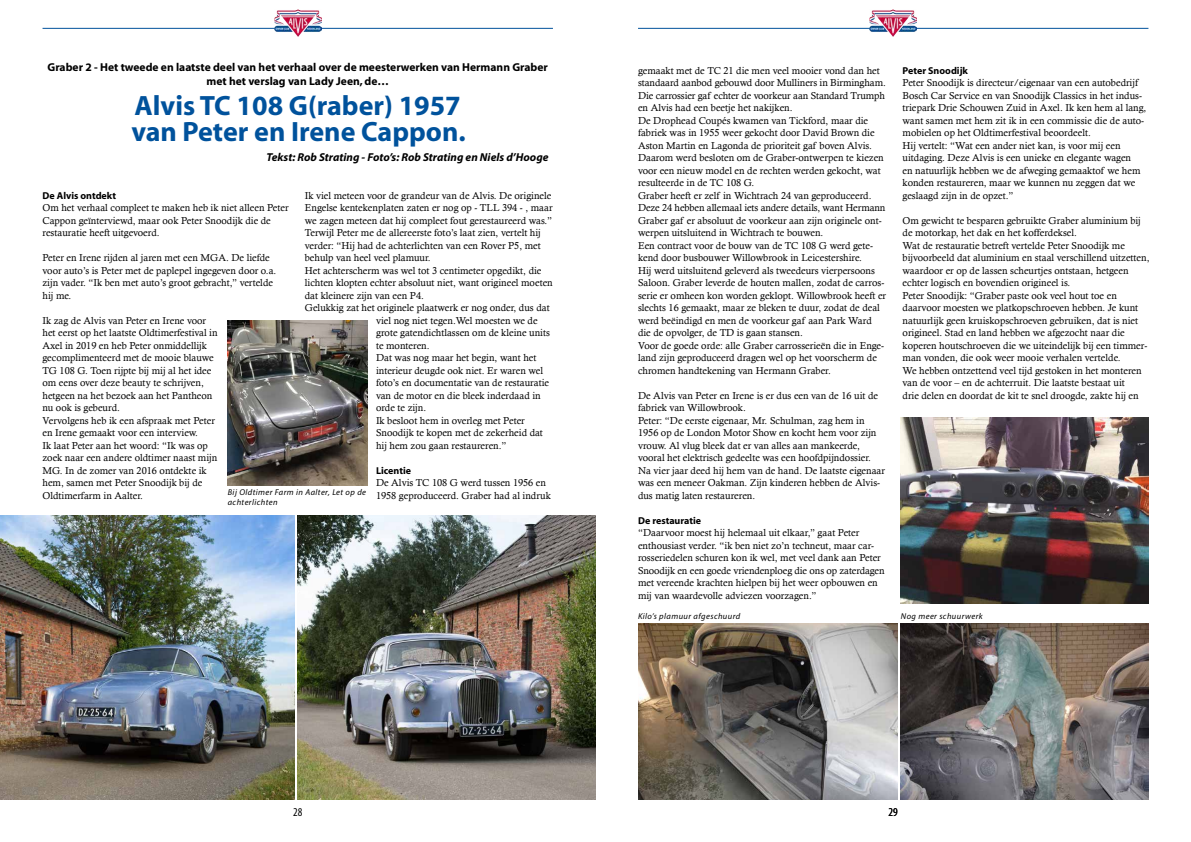
<style>
.page{position:relative;width:1191px;height:842px;background:#fff}
.page>*{position:absolute;margin:0;border:0;box-sizing:border-box;transform-origin:0 0}
.t1{font:700 28px/26px "Myriad";color:#00529c}
.t2{font:condensed 12px "Myriad Pro";color:#000}
.t3{font:700 11.5px/13.8px "Myriad";color:#000;text-align:center}
.t4{font:italic 700 11.5px "Myriad Pro";color:#000}
.t5{font:10px/12.5px "Calisto";color:#000}
.t6{font:700 10px "Myriad";color:#000}
.t7{font:italic 8.5px/10px "Myriad Pro";letter-spacing:.05em;color:#000}
</style>
<div class="page">
<hr style="left:915px;top:28px;width:233px;height:1px;background:#00529c">
<hr style="left:638px;top:28px;width:233px;height:1px;background:#00529c">
<img style="left:869px;top:10px;width:47px;height:27px">
<hr style="left:320px;top:28px;width:233px;height:1px;background:#00529c">
<hr style="left:43px;top:28px;width:232px;height:1px;background:#00529c">
<img style="left:274px;top:10px;width:47px;height:27px">
<img style="left:638px;top:624px;width:259px;height:175px">
<img style="left:900px;top:624px;width:248px;height:175px">
<img style="left:900px;top:417px;width:248px;height:186px">
<img style="left:0;top:516px;width:295px;height:283px">
<img style="left:298px;top:516px;width:297px;height:283px">
<img style="left:228px;top:320px;width:139px;height:165px">
<p class="t3" style="left:48px;top:61px;width:502px">Graber 2 - Het tweede en laatste deel van het verhaal over de meesterwerken van Hermann Graber met het verslag van Lady Jeen, de…</p>
<h1 class="t1" style="left:131px;top:93px;width:336px">Alvis TC 108 G(raber) 1957 van Peter en Irene Cappon.</h1>
<p class="t4" style="left:266px;top:150px;width:283px">Tekst: Rob Strating - Foto’s: Rob Strating en Niels d’Hooge</p>
<p class="t6" style="left:43px;top:190px;width:75px">De Alvis ontdekt</p>
<p class="t5" style="left:43px;top:201px;width:248px">Om het verhaal compleet te maken heb ik niet alleen Peter<br>Cappon geïnterviewd, maar ook Peter Snoodijk die de restauratie heeft uitgevoerd.</p>
<p class="t5" style="left:43px;top:251px;width:235px">Peter en Irene rijden al jaren met een MGA. De liefde voor auto’s is Peter met de paplepel ingegeven door o.a. zijn vader. “Ik ben met auto’s groot gebracht,” vertelde hij me.</p>
<p class="t5" style="left:43px;top:314px;width:177px">Ik zag de Alvis van Peter en Irene voor het eerst op het laatste Oldtimerfestival in Axel in 2019 en heb Peter onmiddellijk gecomplimenteerd met de mooie blauwe TG 108 G. Toen rijpte bij mij al het idee om eens over deze beauty te schrijven, hetgeen na het bezoek aan het Pantheon nu ook is gebeurd.<br>Vervolgens heb ik een afspraak met Peter en Irene gemaakt voor een interview.<br>Ik laat Peter aan het woord: “Ik was op zoek naar een andere oldtimer naast mijn MG. In de zomer van 2016 ontdekte ik hem, samen met Peter Snoodijk bij de Oldtimerfarm in Aalter.</p>
<p class="t5" style="left:305px;top:189px;width:248px">Ik viel meteen voor de grandeur van de Alvis. De originele</p>
<p class="t5" style="left:305px;top:201px;width:249px">Engelse kentekenplaten zaten er nog op - TLL 394 - , maar</p>
<p class="t5" style="left:305px;top:214px;width:249px">we zagen meteen dat hij compleet fout gerestaureerd was.”</p>
<p class="t5" style="left:305px;top:226px;width:237px">Terwijl Peter me de allereerste foto’s laat zien, vertelt hij</p>
<p class="t5" style="left:305px;top:239px;width:237px">verder: “Hij had de achterlichten van een Rover P5, met</p>
<p class="t5" style="left:305px;top:251px;width:127px">behulp van heel veel plamuur.</p>
<p class="t5" style="left:305px;top:264px;width:238px">Het achterscherm was wel tot 3 centimeter opgedikt, die</p>
<p class="t5" style="left:305px;top:276px;width:249px">lichten klopten echter absoluut niet, want origineel moeten</p>
<p class="t5" style="left:305px;top:289px;width:121px">dat kleinere zijn van een P4.</p>
<p class="t5" style="left:305px;top:301px;width:246px">Gelukkig zat het originele plaatwerk er nog onder, dus dat</p>
<p class="t5" style="left:376px;top:314px;width:163px">viel nog niet tegen.Wel moesten we de</p>
<p class="t5" style="left:376px;top:326px;width:175px">grote gatendichtlassen om de kleine units</p>
<p class="t5" style="left:376px;top:339px;width:55px">te monteren.</p>
<p class="t5" style="left:376px;top:351px;width:162px">Dat was nog maar het begin, want het</p>
<p class="t5" style="left:376px;top:364px;width:169px">interieur deugde ook niet. Er waren wel</p>
<p class="t5" style="left:376px;top:376px;width:175px">foto’s en documentatie van de restauratie</p>
<p class="t5" style="left:376px;top:389px;width:166px">van de motor en die bleek inderdaad in</p>
<p class="t5" style="left:376px;top:401px;width:52px">orde te zijn.</p>
<p class="t5" style="left:376px;top:414px;width:150px">Ik besloot hem in overleg met Peter</p>
<p class="t5" style="left:376px;top:426px;width:168px">Snoodijk te kopen met de zekerheid dat</p>
<p class="t5" style="left:376px;top:439px;width:132px">hij hem zou gaan restaureren.”</p>
<p class="t6" style="left:376px;top:465px;width:37px">Licentie</p>
<p class="t5" style="left:376px;top:476px;width:176px">De Alvis TC 108 G werd tussen 1956 en<br>1958 geproduceerd. Graber had al indruk</p>
<p class="t7" style="left:228px;top:487px;width:140px">Bij Oldtimer Farm in Aalter, Let op de achterlichten</p>
<p class="t5" style="left:638px;top:64px;width:250px">gemaakt met de TC 21 die men veel mooier vond dan het standaard aanbod gebouwd door Mulliners in Birmingham.<br>Die carrossier gaf echter de voorkeur aan Standard Trumph en Alvis had een beetje het nakijken.<br>De Drophead Coupés kwamen van Tickford, maar die fabriek was in 1955 weer gekocht door David Brown die Aston Martin en Lagonda de prioriteit gaf boven Alvis.<br>Daarom werd besloten om de Graber-ontwerpen te kiezen voor een nieuw model en de rechten werden gekocht, wat resulteerde in de TC 108 G.<br>Graber heeft er zelf in Wichtrach 24 van geproduceerd.<br>Deze 24 hebben allemaal iets andere details, want Hermann Graber gaf er absoluut de voorkeur aan zijn originele ont&shy;werpen uitsluitend in Wichtrach te bouwen.<br>Een contract voor de bouw van de TC 108 G werd gete&shy;kend door busbouwer Willowbrook in Leicestershire.<br>Hij werd uitsluitend geleverd als tweedeurs vierpersoons Saloon. Graber leverde de houten mallen, zodat de carros&shy;serie er omheen kon worden geklopt. Willowbrook heeft er slechts 16 gemaakt, maar ze bleken te duur, zodat de deal werd beëindigd en men de voorkeur gaf aan Park Ward die de opvolger, de TD is gaan stansen.<br>Voor de goede orde: alle Graber carrosserieën die in Enge&shy;land zijn geproduceerd dragen wel op het voorscherm de chromen handtekening van Hermann Graber.</p>
<p class="t5" style="left:638px;top:389px;width:248px">De Alvis van Peter en Irene is er dus een van de 16 uit de fabriek van Willowbrook.<br>Peter: “De eerste eigenaar, Mr. Schulman, zag hem in 1956 op de London Motor Show en kocht hem voor zijn vrouw. Al vlug bleek dat er van alles aan mankeerde, vooral het elektrisch gedeelte was een hoofdpijndossier.<br>Na vier jaar deed hij hem van de hand. De laatste eigenaar was een meneer Oakman. Zijn kinderen hebben de Alvis&shy;dus matig laten restaureren.</p>
<p class="t6" style="left:638px;top:515px;width:65px">De restauratie</p>
<p class="t5" style="left:638px;top:526px;width:248px">“Daarvoor moest hij helemaal uit elkaar,” gaat Peter enthousiast verder. “ik ben niet zo’n techneut, maar car&shy;rosseriedelen schuren kon ik wel, met veel dank aan Peter Snoodijk en een goede vriendenploeg die ons op zaterdagen met vereende krachten hielpen bij het weer opbouwen en mij van waardevolle adviezen voorzagen.”</p>
<p class="t6" style="left:902px;top:65px;width:67px">Peter Snoodijk</p>
<p class="t5" style="left:902px;top:76px;width:245px">Peter Snoodijk is directeur/eigenaar van een autobedrijf Bosch Car Service en van Snoodijk Classics in het indus&shy;triepark Drie Schouwen Zuid in Axel. Ik ken hem al lang, want samen met hem zit ik in een commissie die de auto&shy;mobielen op het Oldtimerfestival beoordeelt.<br>Hij vertelt: “Wat een ander niet kan, is voor mij een uitdaging. Deze Alvis is een unieke en elegante wagen<br>en natuurlijk hebben we de afweging gemaaktof we hem konden restaureren, maar we kunnen nu zeggen dat we geslaagd zijn in de opzet.”</p>
<p class="t5" style="left:902px;top:214px;width:248px">Om gewicht te besparen gebruikte Graber aluminium bij de motorkap, het dak en het kofferdeksel.<br>Wat de restauratie betreft vertelde Peter Snoodijk me bijvoorbeeld dat aluminium en staal verschillend uitzetten, waardoor er op de lassen scheurtjes ontstaan, hetgeen echter logisch en bovendien origineel is.<br>Peter Snoodijk: “Graber paste ook veel hout toe en daarvoor moesten we platkopschroeven hebben. Je kunt natuurlijk geen kruiskopschroeven gebruiken, dat is niet origineel. Stad en land hebben we afgezocht naar die koperen houtschroeven die we uiteindelijk bij een timmer&shy;man vonden, die ook weer mooie verhalen vertelde.<br>We hebben ontzettend veel tijd gestoken in het monteren van de voor – en de achterruit. Die laatste bestaat uit<br>drie delen en doordat de kit te snel droogde, zakte hij en</p>
<p class="t7" style="left:638px;top:611px;width:104px">Kilo’s plamuur afgeschuurd</p>
<p class="t7" style="left:901px;top:611px;width:83px">Nog meer schuurwerk</p>
<p class="t2" style="left:293px;top:805px;width:11px">28</p>
<p class="t2" style="left:888px;top:805px;width:11px">29</p>
</div>
